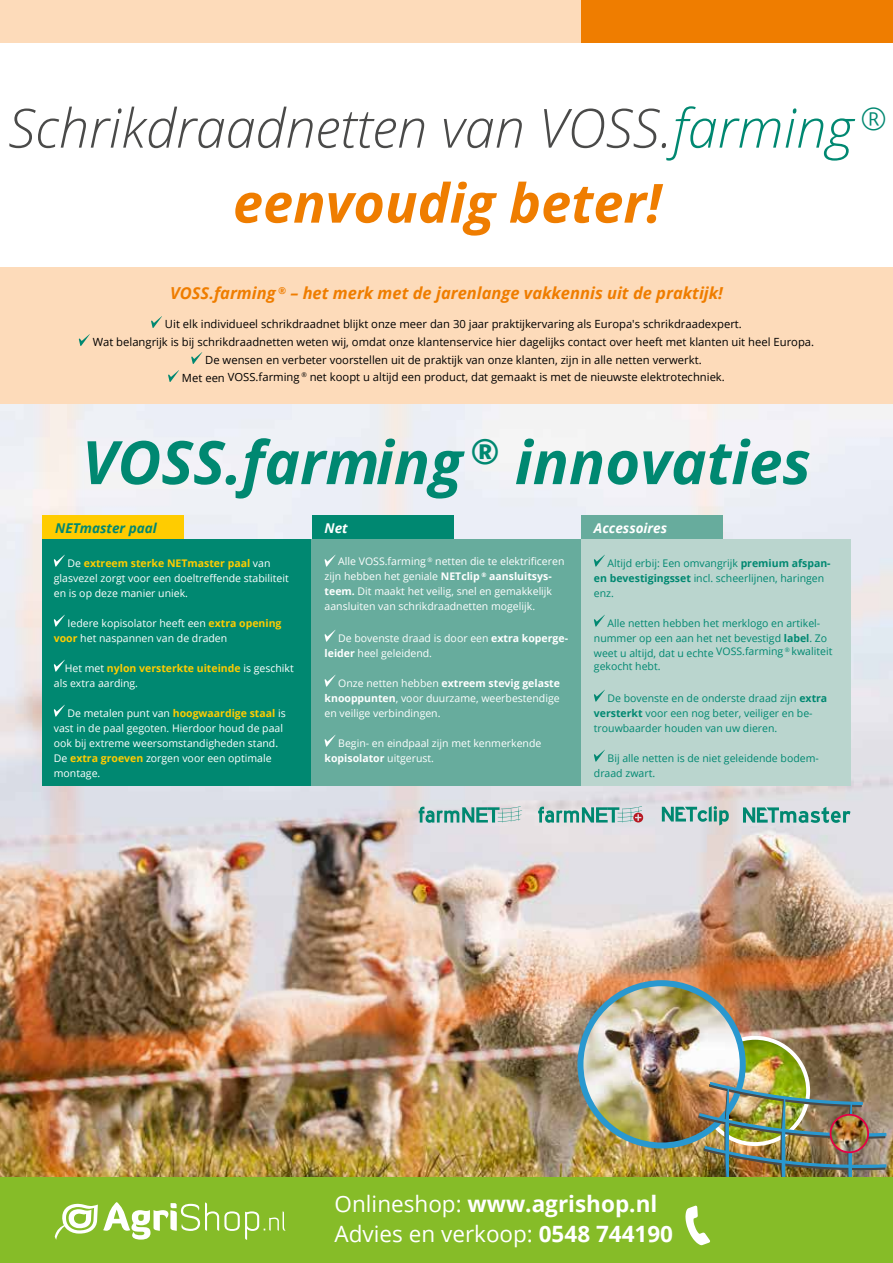
<style>
.page{position:relative;width:893px;height:1263px;background:#fff}
.page>*{position:absolute;margin:0;border:0;box-sizing:border-box;transform-origin:0 0}
.t1{font:italic 700 60px "Open Sans";color:#008871}
.t2{font:italic 300 54px/75px "Open Sans";color:#4a4a49;text-align:center}
.t3{font:22.5px/30px "Open Sans";color:#fff}
.t4{font:700 22.5px/30px "Open Sans";color:#fff}
.t5{font:italic 700 16.5px "Open Sans";color:#ef7d00}
.t6{font:italic 700 13.5px "Open Sans";color:#fff}
.t7{font:italic 700 13.5px "Open Sans";color:#008871}
.t8{font:11.25px/18px "Open Sans";color:#000;text-align:center}
.t9{font:10.5px/15px "Open Sans";color:#fff}
.t10{font:10.5px/15px "Open Sans";color:#008871}
.s1{color:#008871}
.s2{font-weight:700;color:#ef7d00}
.s3{font-weight:700;color:#fc0}
.s4{font-weight:700}
.s5{font-weight:400}
</style>
<div class="page">
<img style="left:0;top:403px;width:893px;height:774px">
<div style="left:0;top:267px;width:893px;height:136px;background:#fddbba"></div>
<svg style="left:151px;top:316px;width:11px;height:12px"></svg>
<svg style="left:79px;top:334px;width:11px;height:12px"></svg>
<svg style="left:191px;top:352px;width:11px;height:12px"></svg>
<svg style="left:168px;top:370px;width:11px;height:12px"></svg>
<img style="left:702px;top:1038px;width:106px;height:106px;border-radius:53px">
<img style="left:580px;top:983px;width:163px;height:162px;border-radius:81px">
<div style="left:577px;top:980px;width:169px;height:168px;border:6px solid #2998cf;border-radius:50%"></div>
<div style="left:43px;top:515px;width:141px;height:25px;background:#fc0"></div>
<div style="left:312px;top:515px;width:142px;height:25px;background:#008871"></div>
<div style="left:581px;top:515px;width:142px;height:25px;background:#67ac9d"></div>
<svg style="left:419px;top:806px;width:103px;height:17px;background:#8fbeb9"></svg>
<svg style="left:662px;top:806px;width:67px;height:19px"></svg>
<svg style="left:538px;top:806px;width:105px;height:17px;background:#90b9b4"></svg>
<svg style="left:743px;top:807px;width:107px;height:16px;background:#7eb9b2"></svg>
<div style="left:43px;top:539px;width:807px;height:247px;background:#008871"></div>
<div style="left:312px;top:539px;width:269px;height:247px;background:#67ac9d"></div>
<div style="left:581px;top:539px;width:269px;height:247px;background:#bad5ce"></div>
<svg style="left:54px;top:555px;width:11px;height:12px"></svg>
<svg style="left:54px;top:615px;width:11px;height:12px"></svg>
<svg style="left:54px;top:660px;width:11px;height:12px"></svg>
<svg style="left:54px;top:705px;width:11px;height:12px"></svg>
<svg style="left:325px;top:555px;width:11px;height:12px"></svg>
<svg style="left:325px;top:630px;width:11px;height:12px"></svg>
<svg style="left:325px;top:675px;width:11px;height:12px"></svg>
<svg style="left:325px;top:735px;width:11px;height:12px"></svg>
<svg style="left:594px;top:555px;width:11px;height:12px"></svg>
<svg style="left:594px;top:615px;width:11px;height:12px"></svg>
<svg style="left:594px;top:690px;width:11px;height:12px"></svg>
<svg style="left:594px;top:750px;width:11px;height:12px"></svg>
<div style="left:0;top:1177px;width:893px;height:86px;background:#86bc28"></div>
<img style="left:685px;top:1082px;width:201px;height:164px">
<svg style="left:55px;top:1202px;width:231px;height:38px"></svg>
<div style="left:0;top:0;width:893px;height:43px;background:#fddbba"></div>
<div style="left:581px;top:0;width:312px;height:43px;background:#ef7d00"></div>
<h2 class="t2" style="left:8px;top:89px;width:879px">Schrikdraadnetten van VOSS.<span class="s1">farming</span> <sup>® </sup><span class="s2">eenvoudig beter!</span></h2>
<h3 class="t5" style="left:170px;top:282px;width:554px">VOSS.farming <sup>®</sup> – het merk met de jarenlange vakkennis uit de praktijk!</h3>
<p class="t8" style="left:93px;top:315px;width:723px">Uit elk individueel schrikdraadnet blijkt onze meer dan 30 jaar praktijkervaring als Europa's schrikdraadexpert.<br>Wat belangrijk is bij schrikdraadnetten weten wij, omdat onze klantenservice hier dagelijks contact over heeft met klanten uit heel Europa.<br>De wensen en verbeter voorstellen uit de praktijk van onze klanten, zijn in alle netten verwerkt.</p>
<p class="t8" style="left:182px;top:367px;width:544px">Met een VOSS.farming <sup>®</sup> net koopt u altijd een product, dat gemaakt is met de nieuwste elektrotechniek.</p>
<h1 class="t1" style="left:82px;top:420px;width:730px">VOSS.farming <sup>®</sup> innovaties</h1>
<p class="t7" style="left:55px;top:518px;width:103px">NETmaster paal</p>
<p class="t6" style="left:325px;top:518px;width:25px">Net</p>
<p class="t6" style="left:594px;top:518px;width:75px">Accessoires</p>
<p class="t9" style="left:54px;top:555px;width:236px;text-indent:14px">De <span class="s3">extreem sterke NETmaster paal</span> van glasvezel zorgt voor een doeltreffende stabiliteit en is op deze manier uniek.</p>
<p class="t9" style="left:54px;top:615px;width:229px;text-indent:14px">Iedere kopisolator heeft een <span class="s3">extra opening voor</span> het naspannen van de draden</p>
<p class="t9" style="left:54px;top:660px;width:241px;text-indent:11px">Het met <span class="s3">nylon versterkte uiteinde</span> is geschikt als extra aarding.</p>
<p class="t9" style="left:54px;top:705px;width:233px;text-indent:14px">De metalen punt van <span class="s3">hoogwaardige staal</span> is vast in de paal gegoten. Hierdoor houd de paal ook bij extreme weersomstandigheden stand.<br>De <span class="s3">extra groeven</span> zorgen voor een optimale montage.</p>
<p class="t9" style="left:325px;top:553px;width:241px;text-indent:14px">Alle VOSS.farming <sup>®</sup> netten die te elektrificeren zijn hebben het geniale <span class="s4">NETclip</span> <sup>®</sup> <span class="s4">aansluitsys&shy;teem.</span> Dit maakt het veilig, snel en gemakkelijk aansluiten van schrikdraadnetten mogelijk.</p>
<p class="t9" style="left:325px;top:630px;width:245px;text-indent:14px">De bovenste draad is door een <span class="s4">extra koperge&shy;leider</span> heel geleidend.</p>
<p class="t9" style="left:325px;top:675px;width:237px;text-align:justify;text-indent:14px">Onze netten hebben <span class="s4">extreem stevig gelaste knooppunten</span>, voor duurzame, weerbestendige en veilige verbindingen.</p>
<p class="t9" style="left:325px;top:735px;width:218px;text-indent:14px">Begin- en eindpaal zijn met kenmerkende <span class="s4">kopisolator</span> uitgerust.</p>
<p class="t10" style="left:594px;top:555px;width:238px;text-indent:14px">Altijd erbij: Een omvangrijk <span class="s4">premium afspan&shy;en bevestigingsset</span> incl. scheerlijnen, haringen enz.</p>
<p class="t10" style="left:594px;top:615px;width:240px;line-height:14.5px;text-indent:14px">Alle netten hebben het merklogo en artikel&shy;nummer op een aan het net bevestigd <span class="s4">label</span>. Zo weet u altijd, dat u echte VOSS.farming <sup>®</sup> kwaliteit gekocht hebt.</p>
<p class="t10" style="left:594px;top:690px;width:235px;text-indent:14px">De bovenste en de onderste draad zijn <span class="s4">extra versterkt</span> voor een nog beter, veiliger en be&shy;trouwbaarder houden van uw dieren.</p>
<p class="t10" style="left:594px;top:750px;width:226px;text-indent:14px">Bij alle netten is de niet geleidende bodem&shy;draad zwart.</p>
<h3 class="t3" style="left:335px;top:1188px;width:340px">Onlineshop: <span class="s4">www.agrishop.nl<br></span>Advies en verkoop: <span class="s4">0548 744190</span></h3>
<h3 class="t4" style="left:334px;top:1189px;width:443px;text-indent:197px">weidezau .info<br><span class="s5">Fachberatung und Verkauf:</span> 04847 – 80680</h3>
</div>
